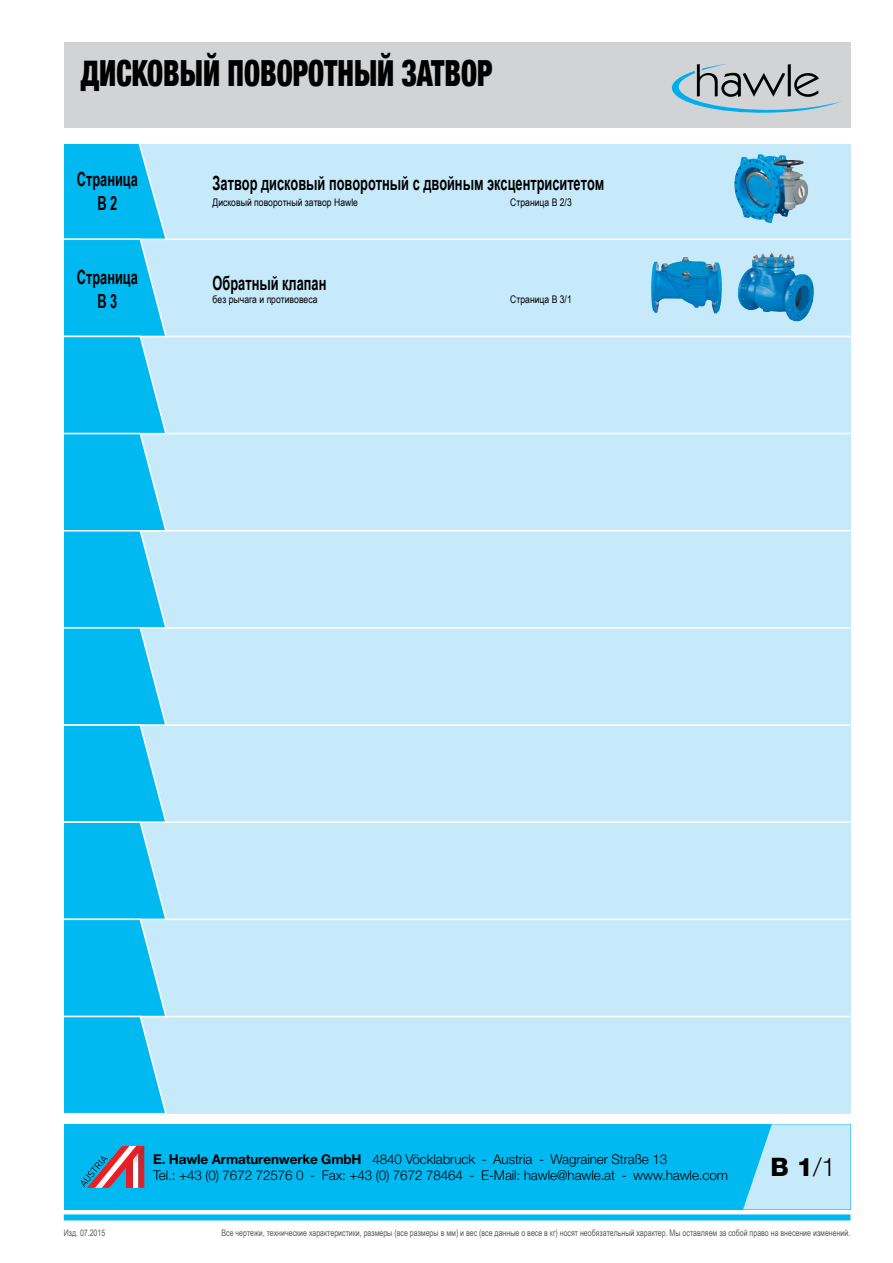
<style>
.page{position:relative;width:893px;height:1263px;background:#fff}
.page>*{position:absolute;margin:0;border:0;box-sizing:border-box;transform-origin:0 0}
.t1{font:900 condensed 36px "Helvetica Neue";color:#000;scale:.8 1}
.t2{font:800 25.5px "Helvetica Neue LT Pro";color:#000}
.t3{font:700 19.5px/23.4px "Arial Narrow";color:#000;text-align:center;scale:.8 1}
.t4{font:300 13.5px/16.2px "Helvetica Neue LT Pro";letter-spacing:-.01em;color:#000}
.t5{font:10.5px "Arial Narrow";color:#000}
.t6{font:9px "Arial Narrow";color:#58595b;scale:.95 1}
.s1{font-weight:700}
.s2{font-weight:300}
</style>
<div class="page">
<div style="left:64px;top:1214px;width:786px;height:6px;background:#00b9f1"></div>
<div style="left:64px;top:1124px;width:786px;height:85px;background:#00b9f1"></div>
<svg style="left:743px;top:1124px;width:107px;height:85px;background:#abe3f9"></svg>
<div style="left:64px;top:43px;width:786px;height:85px;background:#d1d3d4"></div>
<svg style="left:671px;top:64px;width:170px;height:49px"></svg>
<svg style="left:81px;top:1146px;width:63px;height:42px"></svg>
<div style="left:4px;top:144px;width:846px;height:970px;background:#c7eafb"></div>
<hr style="left:64px;top:239px;width:786px;height:1px;background:#fff">
<hr style="left:64px;top:336px;width:786px;height:1px;background:#fff">
<hr style="left:64px;top:433px;width:786px;height:1px;background:#fff">
<hr style="left:64px;top:530px;width:786px;height:1px;background:#fff">
<hr style="left:64px;top:627px;width:786px;height:2px;background:#fff">
<hr style="left:64px;top:724px;width:786px;height:2px;background:#fff">
<hr style="left:64px;top:821px;width:786px;height:2px;background:#fff">
<hr style="left:64px;top:919px;width:786px;height:1px;background:#fff">
<hr style="left:64px;top:1016px;width:786px;height:1px;background:#fff">
<svg style="left:64px;top:144px;width:104px;height:970px;background:#22c1f2"></svg>
<div style="left:0;top:135px;width:64px;height:984px;background:#fff"></div>
<img style="left:734px;top:154px;width:27px;height:66px">
<img style="left:738px;top:253px;width:76px;height:68px">
<img style="left:651px;top:257px;width:71px;height:56px">
<h1 class="t1" style="left:81px;top:44px;width:516px">Дисковый поворотный затвор</h1>
<h3 class="t3" style="left:77px;top:167px;width:78px">Страница<br>B 2</h3>
<h3 class="t3" style="left:77px;top:265px;width:78px">Страница<br>B 3</h3>
<h3 class="t3" style="left:213px;top:170px;width:491px">Затвор дисковый поворотный с двойным эксцентриситетом</h3>
<p class="t5" style="left:213px;top:195px;width:147px">Дисковый поворотный затвор Hawle</p>
<p class="t5" style="left:510px;top:195px;width:63px">Страница B 2/3</p>
<h3 class="t3" style="left:213px;top:270px;width:144px">Обратный клапан</h3>
<p class="t5" style="left:213px;top:292px;width:106px">без рычага и противовеса</p>
<p class="t5" style="left:510px;top:292px;width:63px">Страница B 3/1</p>
<h3 class="t4" style="left:153px;top:1150px;width:576px"><span class="s1">E. Hawle Armaturenwerke GmbH</span> 4840 Vöcklabruck - Austria - Wagrainer Straße 13<br>Tel.: +43 (0) 7672 72576 0 - Fax: +43 (0) 7672 78464 - E-Mail: hawle@hawle.at - www.hawle.com</h3>
<h2 class="t2" style="left:770px;top:1152px;width:67px">B 1<span class="s2">/1</span></h2>
<p class="t6" style="left:64px;top:1226px;width:45px">Изд. 07.2015</p>
<p class="t6" style="left:222px;top:1226px;width:663px">Все чертежи, технические характеристики, размеры (все размеры в мм) и вес (все данные о весе в кг) носят необязательный характер. Мы оставляем за собой право на внесение изменений.</p>
</div>
